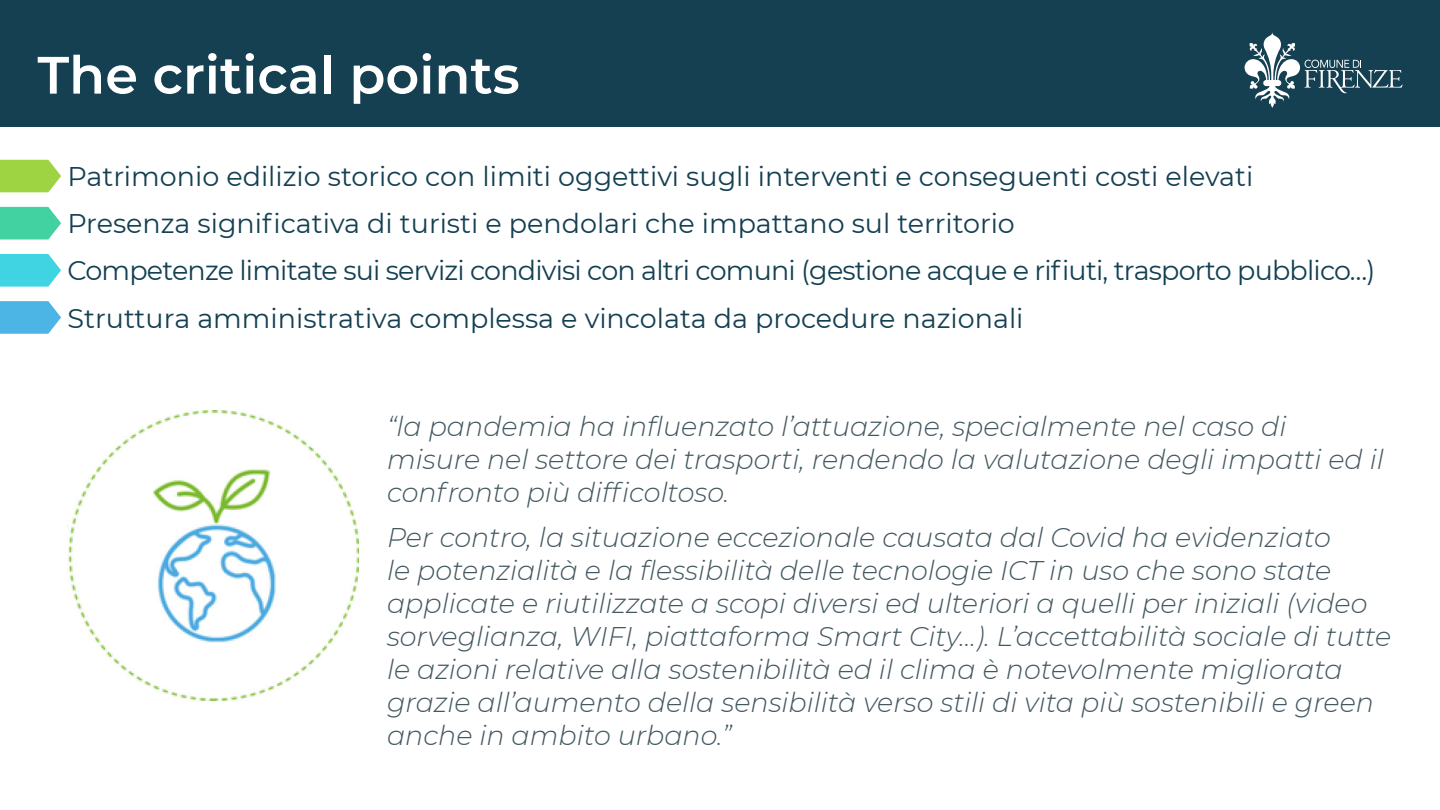
<style>
.page{position:relative;width:1440px;height:810px;background:#fff}
.page>*{position:absolute;margin:0;border:0;box-sizing:border-box;transform-origin:0 0}
.t1{font:600 52.5px "Montserrat";color:#fff}
.t2{font:italic 300 27px/33px "Montserrat";color:#435860}
.t3{font:27px "Montserrat";color:#144052}
.t4{font:27px "Montserrat";letter-spacing:-.03em;color:#144052}
</style>
<div class="page">
<div style="left:0;top:0;width:1440px;height:127px;background:#144052"></div>
<svg style="left:1245px;top:32px;width:157px;height:76px"></svg>
<img style="left:68px;top:410px;width:291px;height:291px">
<svg style="left:0;top:160px;width:61px;height:32px"></svg>
<svg style="left:0;top:207px;width:61px;height:32px"></svg>
<svg style="left:0;top:254px;width:61px;height:33px"></svg>
<svg style="left:0;top:301px;width:61px;height:33px"></svg>
<p class="t1" style="left:38px;top:38px;width:484px">The critical points</p>
<p class="t3" style="left:45px;top:158px;width:1210px">• Patrimonio edilizio storico con limiti oggettivi sugli interventi e conseguenti costi elevati</p>
<p class="t3" style="left:45px;top:205px;width:971px">• Presenza significativa di turisti e pendolari che impattano sul territorio</p>
<p class="t4" style="left:45px;top:252px;width:1332px">• Competenze limitate sui servizi condivisi con altri comuni (gestione acque e rifiuti, trasporto pubblico…)</p>
<p class="t3" style="left:45px;top:299px;width:980px">• Struttura amministrativa complessa e vincolata da procedure nazionali</p>
<p class="t2" style="left:387px;top:410px;width:998px">“la pandemia ha influenzato l’attuazione, specialmente nel caso di misure nel settore dei trasporti, rendendo la valutazione degli impatti ed il confronto più difficoltoso.</p>
<p class="t2" style="left:387px;top:520px;width:1006px">Per contro, la situazione eccezionale causata dal Covid ha evidenziato<br>le potenzialità e la flessibilità delle tecnologie ICT in uso che sono state applicate e riutilizzate a scopi diversi ed ulteriori a quelli per iniziali (video sorveglianza, WIFI, piattaforma Smart City…). L’accettabilità sociale di tutte le azioni relative alla sostenibilità ed il clima è notevolmente migliorata grazie all’aumento della sensibilità verso stili di vita più sostenibili e green anche in ambito urbano.”</p>
</div>
